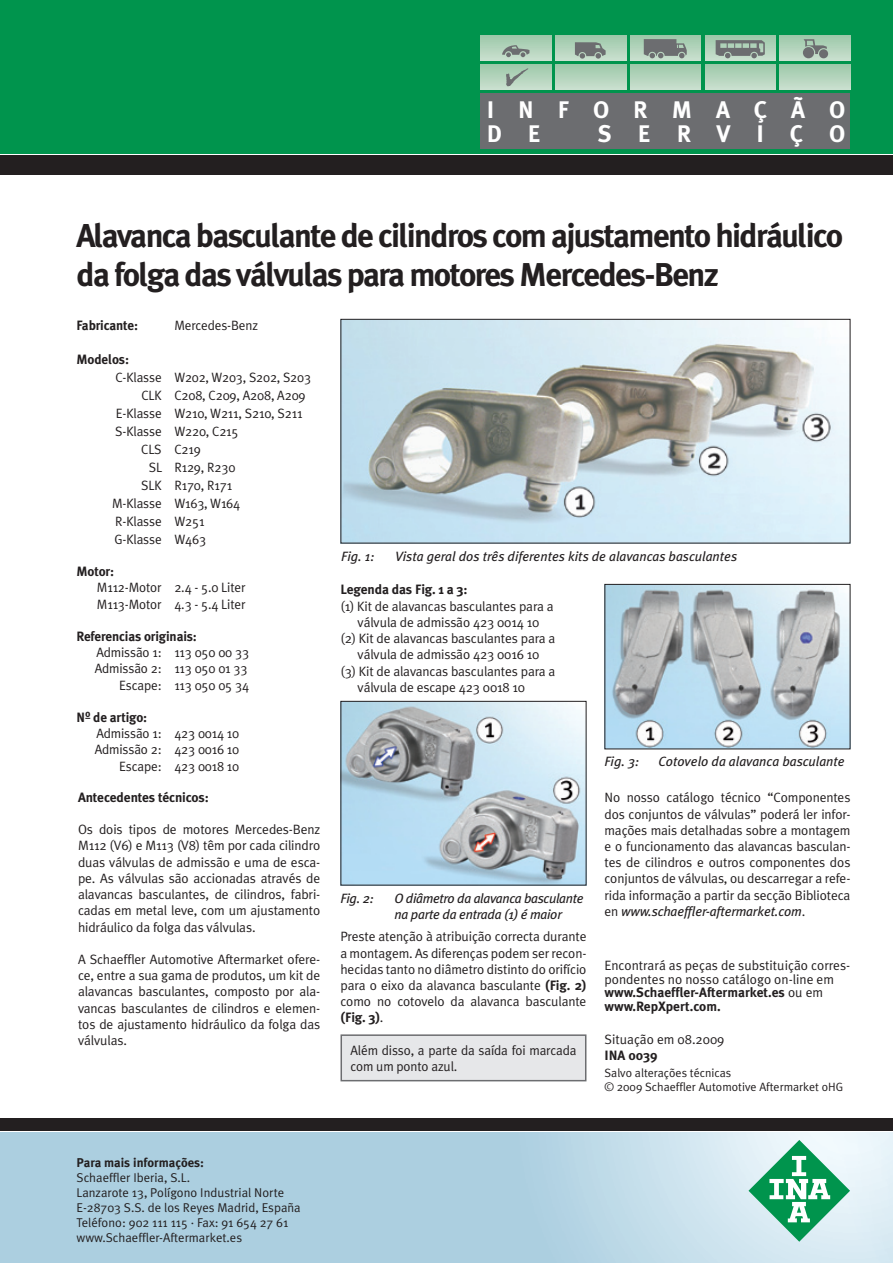
<style>
.page{position:relative;width:893px;height:1263px;background:#fff}
.page>*{position:absolute;margin:0;border:0;box-sizing:border-box;transform-origin:0 0}
.t1{font:700 33px/39.6px "Meta Plus";letter-spacing:-.05em;color:#231f20}
.t2{font:700 24px "Meta Plus";letter-spacing:1em;color:#fff}
.t3{font:700 24px "Meta Plus";letter-spacing:1.08em;color:#fff}
.t4{font:13.5px/16.2px "Meta Plus Normal";letter-spacing:-.01em;color:#231f20;text-align:justify}
.t5{font:700 13.5px "Meta Plus";letter-spacing:-.01em;color:#231f20}
.t6{font:italic 13.5px "Meta Plus";color:#231f20}
.t7{font:italic 13.5px/16.2px "Meta Plus";letter-spacing:-.025em;color:#231f20}
.t8{font:12.75px "Meta Plus Normal";color:#231f20}
.t9{font:700 12.75px "Meta Plus";color:#231f20}
.t10{font:12px "Meta Plus Normal";color:#231f20}
.s1{font-family:"Meta Plus";font-weight:700}
.s2{font-family:"Meta Plus";font-style:italic}
.s3{font-family:"Meta Plus Normal";font-weight:400}
</style>
<div class="page">
<img style="left:342px;top:321px;width:506px;height:220px">
<div style="left:340px;top:319px;width:510px;height:224px;border:1px solid #231f20"></div>
<div style="left:341px;top:1035px;width:245px;height:46px;background:#e6e7e9"></div>
<div style="left:340px;top:1034px;width:246px;height:47px;border:2px solid #6c6d70"></div>
<img style="left:342px;top:703px;width:242px;height:180px">
<img style="left:606px;top:586px;width:242px;height:161px">
<div style="left:604px;top:584px;width:246px;height:165px;border:1px solid #231f20"></div>
<div style="left:0;top:0;width:893px;height:153px;background:#00944d"></div>
<div style="left:0;top:155px;width:893px;height:19px;background:#231f20"></div>
<div style="left:480px;top:94px;width:370px;height:55px;background:#6c6d70"></div>
<div style="left:0;top:1118px;width:893px;height:13px;background:#231f20"></div>
<svg style="left:748px;top:1140px;width:102px;height:102px"></svg>
<svg style="left:480px;top:35px;width:71px;height:25px"></svg>
<svg style="left:480px;top:64px;width:71px;height:25px"></svg>
<svg style="left:556px;top:35px;width:70px;height:25px"></svg>
<svg style="left:556px;top:64px;width:70px;height:25px"></svg>
<svg style="left:630px;top:35px;width:71px;height:25px"></svg>
<svg style="left:630px;top:64px;width:71px;height:25px"></svg>
<svg style="left:705px;top:35px;width:71px;height:25px"></svg>
<svg style="left:705px;top:64px;width:71px;height:25px"></svg>
<svg style="left:780px;top:35px;width:70px;height:25px"></svg>
<svg style="left:780px;top:64px;width:70px;height:25px"></svg>
<svg style="left:716px;top:40px;width:49px;height:18px"></svg>
<svg style="left:803px;top:39px;width:25px;height:19px"></svg>
<svg style="left:575px;top:42px;width:31px;height:17px"></svg>
<svg style="left:644px;top:39px;width:43px;height:19px"></svg>
<svg style="left:502px;top:45px;width:27px;height:12px"></svg>
<svg style="left:505px;top:68px;width:23px;height:19px"></svg>
<p class="t2" style="left:487px;top:96px;width:360px">INFORMAÇÃO</p>
<p class="t2" style="left:487px;top:120px;width:56px">D E</p>
<p class="t3" style="left:598px;top:120px;width:249px">SERVIçO</p>
<p class="t1" style="left:77px;top:215px;width:768px">Alavanca basculante de cilindros com ajustamento hidráulico da folga das válvulas para motores Mercedes-Benz</p>
<p class="t5" style="left:77px;top:317px;width:63px">Fabricante:</p>
<p class="t4" style="left:174px;top:317px;width:85px">Mercedes-Benz</p>
<p class="t5" style="left:77px;top:351px;width:54px">Modelos:</p>
<p class="t4" style="left:115px;top:369px;width:197px">C-Klasse W202, W203, S202, S203</p>
<p class="t4" style="left:141px;top:387px;width:166px">CLK C208, C209, A208, A209</p>
<p class="t4" style="left:116px;top:405px;width:188px">E-Klasse W210, W211, S210, S211</p>
<p class="t4" style="left:115px;top:423px;width:125px">S-Klasse W220, C215</p>
<p class="t4" style="left:141px;top:441px;width:61px">CLS C219</p>
<p class="t4" style="left:149px;top:459px;width:88px">SL R129, R230</p>
<p class="t4" style="left:141px;top:477px;width:93px">SLK R170, R171</p>
<p class="t4" style="left:112px;top:495px;width:130px">M-Klasse W163, W164</p>
<p class="t4" style="left:115px;top:513px;width:91px">R-Klasse W251</p>
<p class="t4" style="left:114px;top:531px;width:93px">G-Klasse W463</p>
<p class="t5" style="left:77px;top:564px;width:39px">Motor:</p>
<p class="t4" style="left:97px;top:579px;width:150px">M112-Motor 2.4 - 5.0 Liter</p>
<p class="t4" style="left:97px;top:596px;width:150px">M113-Motor 4.3 - 5.4 Liter</p>
<p class="t5" style="left:77px;top:629px;width:122px">Referencias originais:</p>
<p class="t4" style="left:96px;top:644px;width:154px">Admissão 1: 113 050 00 33</p>
<p class="t4" style="left:95px;top:660px;width:154px">Admissão 2: 113 050 01 33</p>
<p class="t4" style="left:119px;top:677px;width:131px">Escape: 113 050 05 34</p>
<p class="t5" style="left:77px;top:710px;width:72px">Nº de artigo:</p>
<p class="t4" style="left:96px;top:725px;width:144px">Admissão 1: 423 0014 10</p>
<p class="t4" style="left:95px;top:741px;width:146px">Admissão 2: 423 0016 10</p>
<p class="t4" style="left:119px;top:758px;width:122px">Escape: 423 0018 10</p>
<p class="t5" style="left:78px;top:789px;width:132px">Antecedentes técnicos:</p>
<p class="t4" style="left:78px;top:821px;width:244px">Os dois tipos de motores Mercedes-Benz M112 (V6) e M113 (V8) têm por cada cilindro duas válvulas de admissão e uma de esca&shy;pe. As válvulas são accionadas através de alavancas basculantes, de cilindros, fabri&shy;cadas em metal leve, com um ajustamento hidráulico da folga das válvulas.</p>
<p class="t4" style="left:78px;top:951px;width:244px">A Schaeffler Automotive Aftermarket ofere&shy;ce, entre a sua gama de produtos, um kit de alavancas basculantes, composto por ala&shy;vancas basculantes de cilindros e elemen&shy;tos de ajustamento hidráulico da folga das válvulas.</p>
<p class="t6" style="left:341px;top:548px;width:35px">Fig. 1:</p>
<p class="t6" style="left:395px;top:548px;width:343px">Vista geral dos três diferentes kits de alavancas basculantes</p>
<p class="t5" style="left:340px;top:582px;width:129px">Legenda das Fig. 1 a 3:</p>
<p class="t4" style="left:340px;top:598px;width:215px;text-align:center">(1) Kit de alavancas basculantes para a válvula de admissão 423 0014 10</p>
<p class="t4" style="left:340px;top:630px;width:216px;text-align:center">(2) Kit de alavancas basculantes para a válvula de admissão 423 0016 10</p>
<p class="t4" style="left:357px;top:662px;width:199px;text-indent:-17px">(3) Kit de alavancas basculantes para a válvula de escape 423 0018 10</p>
<p class="t6" style="left:340px;top:890px;width:35px">Fig. 2:</p>
<p class="t7" style="left:394px;top:889px;width:191px">O diâmetro da alavanca basculante na parte da entrada (1) é maior</p>
<p class="t4" style="left:340px;top:928px;width:247px">Preste atenção à atribuição correcta durante a montagem. As diferenças podem ser recon&shy;hecidas tanto no diâmetro distinto do orifício para o eixo da alavanca basculante <span class="s1">(Fig. 2) </span>como no cotovelo da alavanca basculante <span class="s1">(Fig. 3)</span>.</p>
<p class="t4" style="left:350px;top:1042px;width:227px">Além disso, a parte da saída foi marcada com um ponto azul.</p>
<p class="t6" style="left:604px;top:754px;width:36px">Fig. 3:</p>
<p class="t6" style="left:658px;top:754px;width:188px">Cotovelo da alavanca basculante</p>
<p class="t4" style="left:604px;top:789px;width:247px">No nosso catálogo técnico “Componentes dos conjuntos de válvulas” poderá ler infor&shy;mações mais detalhadas sobre a montagem e o funcionamento das alavancas basculan&shy;tes de cilindros e outros componentes dos conjuntos de válvulas, ou descarregar a refe&shy;rida informação a partir da secção Biblioteca en <span class="s2">www.schaeffler-aftermarket.com</span>.</p>
<p class="t4" style="left:604px;top:959px;width:247px;line-height:13.5px">Encontrará as peças de substituição corres&shy;pondentes no nosso catálogo on-line em</p>
<p class="t5" style="left:604px;top:985px;width:220px">www.Schaeffler-Aftermarket.es <span class="s3">ou em</span></p>
<p class="t5" style="left:604px;top:998px;width:118px">www.RepXpert.com.</p>
<p class="t4" style="left:604px;top:1031px;width:122px">Situação em 08.2009</p>
<p class="t5" style="left:604px;top:1047px;width:55px">INA 0039</p>
<p class="t10" style="left:604px;top:1066px;width:128px">Salvo alterações técnicas</p>
<p class="t10" style="left:604px;top:1080px;width:240px">© 2009 Schaeffler Automotive Aftermarket oHG</p>
<p class="t9" style="left:77px;top:1155px;width:129px">Para mais informações:</p>
<p class="t8" style="left:77px;top:1170px;width:115px">Schaeffler Iberia, S.L.</p>
<p class="t8" style="left:77px;top:1185px;width:209px">Lanzarote 13, Polígono Industrial Norte</p>
<p class="t8" style="left:77px;top:1200px;width:226px">E-28703 S.S. de los Reyes Madrid, España</p>
<p class="t8" style="left:77px;top:1215px;width:213px">Teléfono: 902 111 115 · Fax: 91 654 27 61</p>
<p class="t8" style="left:77px;top:1230px;width:167px">www.Schaeffler-Aftermarket.es</p>
</div>
